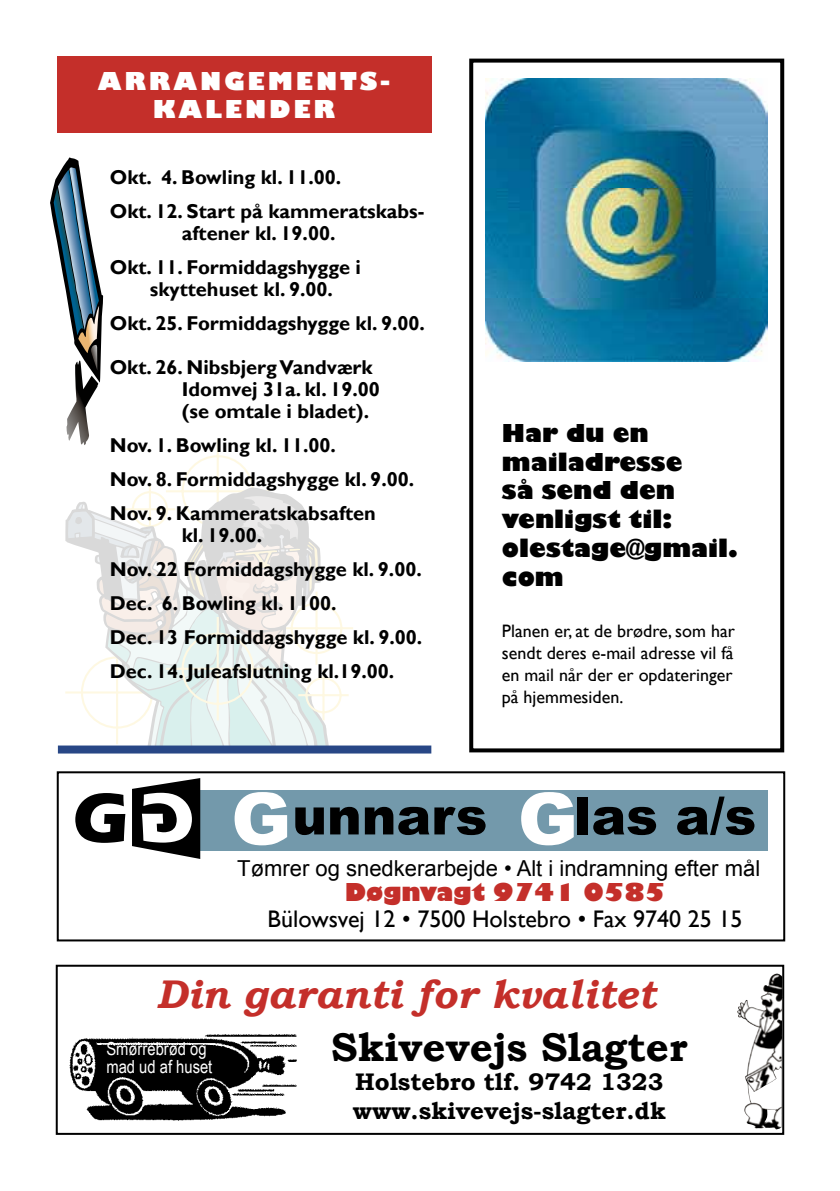
<style>
.page{position:relative;width:840px;height:1191px;background:#fff}
.page>*{position:absolute;margin:0;border:0;box-sizing:border-box;transform-origin:0 0}
.t1{font:700 72px "Eras ITC";color:#000}
.t2{font:900 72px "Arial";color:#fff}
.t3{font:900 52px "Arial";color:#000}
.t4{font:italic 700 40px "Bookman Old Style";color:#c42f2a}
.t5{font:700 40px "Bookman Old Style";color:#000}
.t6{font:800 24px/28.8px "Gill Sans";color:#000}
.t7{font:700 24px/28.8px "Bookman Old Style";color:#000}
.t8{font:24px "Gill Sans";color:#000}
.t9{font:800 24px/28.8px "Gill Sans";letter-spacing:.12em;color:#fff;text-align:center}
.t10{font:800 24px "Gill Sans";color:#c42f2a}
.t11{font:22px "Arial";color:#000}
.t12{font:700 20px/34px "Gill Sans";color:#000}
.t13{font:18px/22px "Gill Sans";color:#000}
.t14{font:18px/18px "Arial Narrow";color:#fff}
.s1{font-size:72px;color:#fff}
</style>
<div class="page">
<svg style="left:65px;top:487px;width:215px;height:207px"></svg>
<svg style="left:68px;top:494px;width:282px;height:251px"></svg>
<div style="left:56px;top:964px;width:727px;height:170px;border:2px solid #000"></div>
<div style="left:57px;top:57px;width:374px;height:76px;background:#c42f2a"></div>
<img style="left:750px;top:974px;width:25px;height:36px">
<img style="left:69px;top:1034px;width:228px;height:87px">
<div style="left:169px;top:789px;width:598px;height:61px;background:#7399ab"></div>
<div style="left:57px;top:771px;width:727px;height:170px;border:2px solid #000"></div>
<svg style="left:50px;top:157px;width:53px;height:288px"></svg>
<div style="left:58px;top:745px;width:373px;height:8px;background:#284786"></div>
<div style="left:469px;top:59px;width:314px;height:693px;border:4px solid #000"></div>
<img style="left:485px;top:79px;width:282px;height:282px">
<svg style="left:132px;top:778px;width:69px;height:81px;background:#262727"></svg>
<p class="t9" style="left:98px;top:68px;width:294px">ARRANGEMENTS-<br>KALENDER</p>
<p class="t12" style="left:110px;top:161px;width:316px">Okt. 4. Bowling kl. 11.00.<br>Okt. 12. Start på kammeratskabs-</p>
<p class="t12" style="left:110px;top:217px;width:252px;text-indent:72px">aftener kl. 19.00.<br>Okt. 11. Formiddagshygge i</p>
<p class="t12" style="left:110px;top:273px;width:316px;text-indent:40px">skyttehuset kl. 9.00.<br>Okt. 25. Formiddagshygge kl. 9.00.</p>
<p class="t12" style="left:182px;top:357px;width:199px;line-height:22px;text-indent:-72px">Okt. 26. NibsbjergVandværk<br>Idomvej 31a. kl. 19.00 (se omtale i bladet).</p>
<p class="t12" style="left:110px;top:429px;width:306px">Nov. 1. Bowling kl. 11.00.<br>Nov. 8. Formiddagshygge kl. 9.00.<br>Nov. 9. Kammeratskabsaften</p>
<p class="t12" style="left:110px;top:519px;width:314px;text-indent:72px">kl. 19.00.<br>Nov. 22 Formiddagshygge kl. 9.00.<br>Dec. 6. Bowling kl. 1100.<br>Dec. 13 Formiddagshygge kl. 9.00.<br>Dec. 14. Juleafslutning kl.19.00.</p>
<p class="t6" style="left:501px;top:420px;width:237px">Har du en mailadresse<br>så send den venligst til: olestage@gmail. com</p>
<p class="t13" style="left:501px;top:620px;width:234px">Planen er, at de brødre, som har sendt deres e-mail adresse vil få en mail når der er opdateringer på hjemmesiden.</p>
<h1 class="t1" style="left:73px;top:776px;width:58px">G</h1>
<h2 class="t3" style="left:231px;top:783px;width:257px"><span class="s1">G</span>unnars</h2>
<h2 class="t3" style="left:573px;top:783px;width:183px">las a/s</h2>
<h1 class="t2" style="left:517px;top:773px;width:61px">G</h1>
<p class="t11" style="left:237px;top:853px;width:524px">Tømrer og snedkerarbejde • Alt i indramning efter mål</p>
<p class="t10" style="left:344px;top:877px;width:322px">Døgnvagt 9741 0585</p>
<p class="t8" style="left:267px;top:905px;width:476px">Bülowsvej 12 • 7500 Holstebro • Fax 9740 25 15</p>
<h3 class="t4" style="left:156px;top:965px;width:500px">Din garanti for kvalitet</h3>
<h3 class="t5" style="left:331px;top:1018px;width:357px">Skivevejs Slagter</h3>
<p class="t7" style="left:353px;top:1066px;width:314px">Holstebro tlf. 9742 1323 www.skivevejs-slagter.dk</p>
<p class="t14" style="left:106px;top:1040px;width:107px">Smørrebrød og mad ud af huset</p>
</div>
